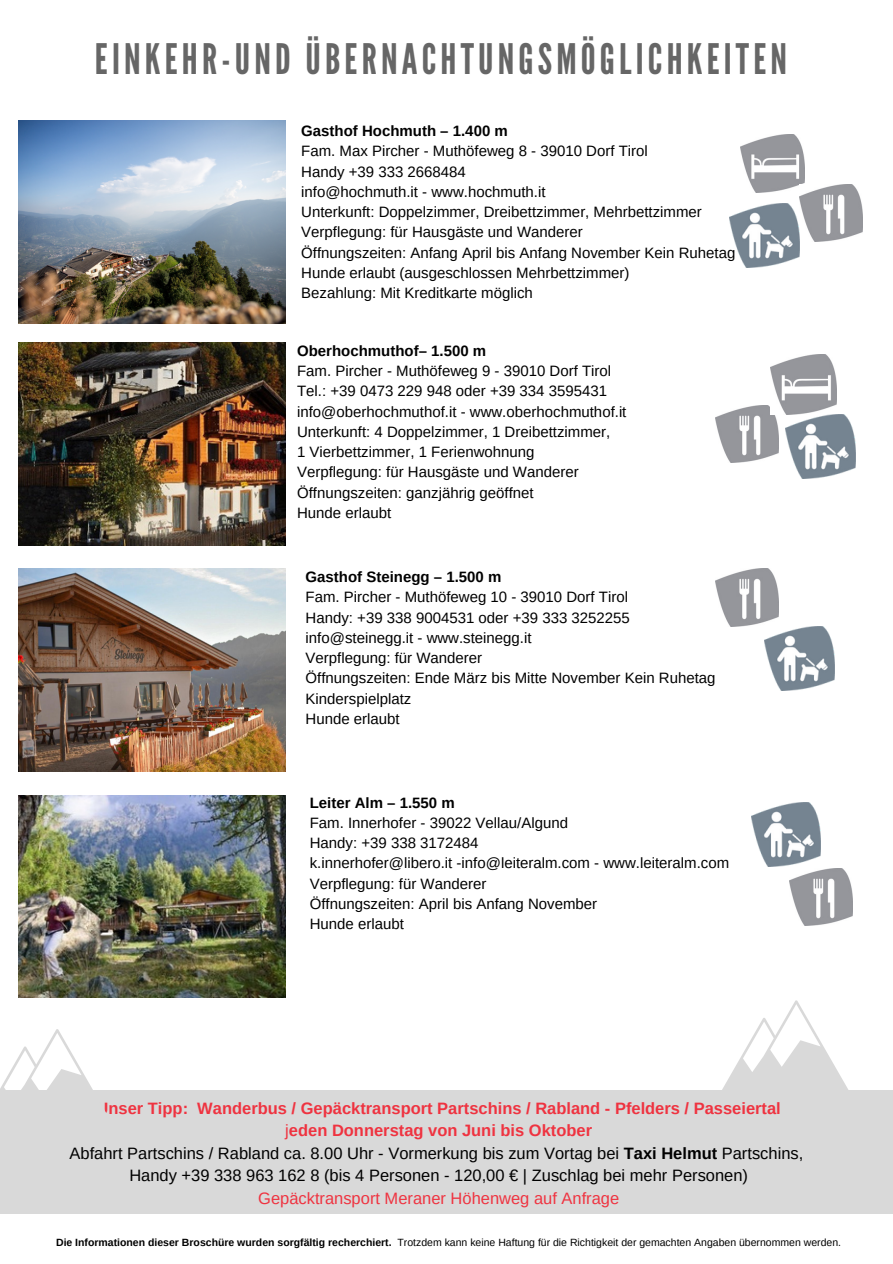
<style>
.page{position:relative;width:893px;height:1264px;background:#fff}
.page>*{position:absolute;margin:0;border:0;box-sizing:border-box;transform-origin:0 0}
.t1{font:42px "League Gothic";letter-spacing:.1em;color:#666}
.t2{font:16.5px "Arimo";color:#000}
.t3{font:700 16.5px "Arimo";color:#ef3340}
.t4{font:16.5px "Arimo";color:#ef3340}
.t5{font:15px "Arimo";color:#000}
.t6{font:700 15px "Arimo";color:#000}
.t7{font:10.5px "Arimo";color:#000}
.s1{font-weight:400}
.s2{font-weight:700}
</style>
<div class="page">
<img style="left:18px;top:343px;width:267px;height:202px">
<img style="left:18px;top:569px;width:267px;height:202px">
<img style="left:18px;top:795px;width:267px;height:202px">
<img style="left:789px;top:868px;width:63px;height:57px">
<img style="left:715px;top:569px;width:63px;height:57px">
<img style="left:715px;top:405px;width:63px;height:57px">
<img style="left:770px;top:354px;width:66px;height:61px">
<img style="left:785px;top:415px;width:70px;height:64px">
<img style="left:764px;top:626px;width:70px;height:65px">
<img style="left:751px;top:802px;width:69px;height:64px">
<div style="left:0;top:1089px;width:892px;height:124px;background:#d9d9d9"></div>
<svg style="left:718px;top:1000px;width:133px;height:90px"></svg>
<img style="left:18px;top:121px;width:267px;height:202px">
<img style="left:740px;top:134px;width:64px;height:59px">
<img style="left:799px;top:184px;width:63px;height:58px">
<img style="left:729px;top:204px;width:70px;height:64px">
<svg style="left:0;top:1029px;width:112px;height:61px"></svg>
<p class="t1" style="left:95px;top:35px;width:693px">EINKEHR-UND ÜBERNACHTUNGSMÖGLICHKEITEN</p>
<p class="t6" style="left:301px;top:122px;width:208px">Gasthof Hochmuth – 1.400 m</p>
<p class="t5" style="left:301px;top:143px;width:348px">Fam. Max Pircher - Muthöfeweg 8 - 39010 Dorf Tirol</p>
<p class="t5" style="left:301px;top:163px;width:166px">Handy +39 333 2668484</p>
<p class="t5" style="left:301px;top:183px;width:246px">info@hochmuth.it - www.hochmuth.it</p>
<p class="t5" style="left:301px;top:203px;width:402px">Unterkunft: Doppelzimmer, Dreibettzimmer, Mehrbettzimmer</p>
<p class="t5" style="left:301px;top:224px;width:283px">Verpflegung: für Hausgäste und Wanderer</p>
<p class="t5" style="left:301px;top:244px;width:435px">Öffnungszeiten: Anfang April bis Anfang November Kein Ruhetag</p>
<p class="t5" style="left:301px;top:264px;width:330px">Hunde erlaubt (ausgeschlossen Mehrbettzimmer)</p>
<p class="t5" style="left:301px;top:284px;width:233px">Bezahlung: Mit Kreditkarte möglich</p>
<p class="t6" style="left:297px;top:342px;width:190px">Oberhochmuthof– 1.500 m</p>
<p class="t5" style="left:297px;top:362px;width:315px">Fam. Pircher - Muthöfeweg 9 - 39010 Dorf Tirol</p>
<p class="t5" style="left:297px;top:383px;width:311px">Tel.: +39 0473 229 948 oder +39 334 3595431</p>
<p class="t5" style="left:297px;top:403px;width:331px">info@oberhochmuthof.it - www.oberhochmuthof.it</p>
<p class="t5" style="left:297px;top:423px;width:315px">Unterkunft: 4 Doppelzimmer, 1 Dreibettzimmer,</p>
<p class="t5" style="left:297px;top:443px;width:239px">1 Vierbettzimmer, 1 Ferienwohnung</p>
<p class="t5" style="left:297px;top:464px;width:283px">Verpflegung: für Hausgäste und Wanderer</p>
<p class="t5" style="left:297px;top:484px;width:238px">Öffnungszeiten: ganzjährig geöffnet</p>
<p class="t5" style="left:297px;top:504px;width:96px">Hunde erlaubt</p>
<p class="t6" style="left:305px;top:568px;width:197px">Gasthof Steinegg – 1.500 m</p>
<p class="t5" style="left:305px;top:588px;width:324px">Fam. Pircher - Muthöfeweg 10 - 39010 Dorf Tirol</p>
<p class="t5" style="left:305px;top:609px;width:326px">Handy: +39 338 9004531 oder +39 333 3252255</p>
<p class="t5" style="left:305px;top:629px;width:227px">info@steinegg.it - www.steinegg.it</p>
<p class="t5" style="left:305px;top:649px;width:178px">Verpflegung: für Wanderer</p>
<p class="t5" style="left:305px;top:669px;width:411px">Öffnungszeiten: Ende März bis Mitte November Kein Ruhetag</p>
<p class="t5" style="left:305px;top:690px;width:107px">Kinderspielplatz</p>
<p class="t5" style="left:305px;top:710px;width:96px">Hunde erlaubt</p>
<p class="t6" style="left:310px;top:794px;width:146px">Leiter Alm – 1.550 m</p>
<p class="t5" style="left:310px;top:814px;width:260px">Fam. Innerhofer - 39022 Vellau/Algund</p>
<p class="t5" style="left:310px;top:834px;width:170px">Handy: +39 338 3172484</p>
<p class="t5" style="left:310px;top:854px;width:421px">k.innerhofer@libero.it -info@leiteralm.com - www.leiteralm.com</p>
<p class="t5" style="left:310px;top:875px;width:178px">Verpflegung: für Wanderer</p>
<p class="t5" style="left:310px;top:895px;width:289px">Öffnungszeiten: April bis Anfang November</p>
<p class="t5" style="left:310px;top:915px;width:96px">Hunde erlaubt</p>
<p class="t3" style="left:97px;top:1098px;width:685px">Unser Tipp: Wanderbus / Gepäcktransport Partschins / Rabland - Pfelders / Passeiertal</p>
<p class="t3" style="left:285px;top:1121px;width:308px"><span class="s1">j</span>eden Donnerstag von Juni bis Oktober</p>
<p class="t2" style="left:69px;top:1143px;width:735px">Abfahrt Partschins / Rabland ca. 8.00 Uhr - Vormerkung bis zum Vortag bei <span class="s2">Taxi Helmut</span> Partschins,</p>
<p class="t2" style="left:129px;top:1166px;width:620px">Handy +39 338 963 162 8 (bis 4 Personen - 120,00 € | Zuschlag bei mehr Personen)</p>
<p class="t4" style="left:258px;top:1188px;width:362px">Gepäcktransport Meraner Höhenweg auf Anfrage</p>
<p class="t7" style="left:56px;top:1236px;width:786px"><span class="s2">Die Informationen dieser Broschüre wurden sorgfältig recherchiert.</span> Trotzdem kann keine Haftung für die Richtigkeit der gemachten Angaben übernommen werden.</p>
</div>
